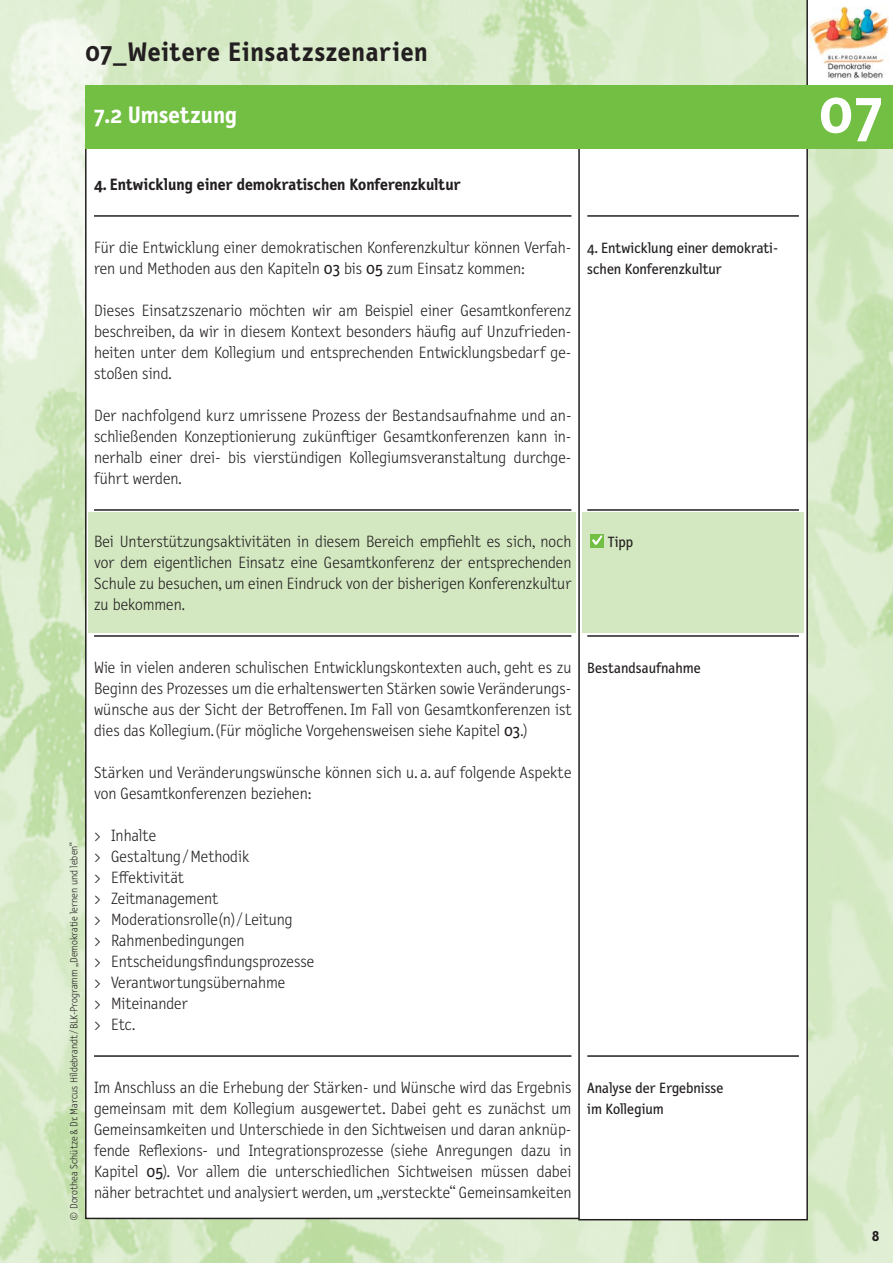
<style>
.page{position:relative;width:893px;height:1263px;background:#fff}
.page>*{position:absolute;margin:0;border:0;box-sizing:border-box;transform-origin:0 0}
.t1{font:700 63px "Letter Gothic Text";color:#fff}
.t2{font:700 27px "Letter Gothic Text";letter-spacing:.03em;color:#231f20}
.t3{font:700 24px "Letter Gothic Text";color:#fff}
.t4{font:300 16.5px/21px "Letter Gothic Text";color:#231f20;text-align:justify}
.t5{font:700 16.5px "Letter Gothic Text";color:#231f20}
.t6{font:15px/21px "Letter Gothic Text";color:#231f20}
.t7{font:700 15px "Letter Gothic Text";color:#231f20}
.t8{font:300 10.5px "Letter Gothic Text";color:#231f20}
.s1{font-weight:400}
.s2{color:#fff}
</style>
<div class="page">
<img style="left:0;top:0;width:893px;height:1263px">
<div style="left:808px;top:0;width:85px;height:85px;background:#fff"></div>
<img style="left:809px;top:6px;width:80px;height:73px">
<hr style="left:806px;top:0;width:2px;height:111px;background:#231f20">
<div style="left:86px;top:141px;width:494px;height:1077px;background:#fff"></div>
<div style="left:579px;top:141px;width:228px;height:1079px;background:#fff"></div>
<div style="left:578px;top:140px;width:230px;height:1080px;border:2px solid #231f20"></div>
<div style="left:85px;top:85px;width:724px;height:64px;background:#72bf44"></div>
<div style="left:808px;top:85px;width:85px;height:64px;background:#72bf44"></div>
<div style="left:582px;top:512px;width:222px;height:121px;background:#d3e8c1"></div>
<hr style="left:587px;top:215px;width:212px;height:2px;background:#231f20">
<hr style="left:587px;top:509px;width:212px;height:2px;background:#231f20">
<hr style="left:587px;top:635px;width:212px;height:2px;background:#231f20">
<hr style="left:587px;top:1055px;width:212px;height:2px;background:#231f20">
<div style="left:89px;top:512px;width:487px;height:121px;background:#d3e8c1"></div>
<hr style="left:94px;top:215px;width:477px;height:2px;background:#231f20">
<hr style="left:94px;top:509px;width:477px;height:2px;background:#231f20">
<hr style="left:94px;top:635px;width:477px;height:2px;background:#231f20">
<hr style="left:94px;top:1055px;width:477px;height:2px;background:#231f20">
<div style="left:590px;top:534px;width:13px;height:13px;background:#72bf44"></div>
<h2 class="t2" style="left:85px;top:42px;width:344px">07_Weitere Einsatzszenarien</h2>
<h3 class="t3" style="left:94px;top:106px;width:144px">7.2 Umsetzung</h3>
<h1 class="t1" style="left:818px;top:88px;width:66px">07</h1>
<p class="t5" style="left:94px;top:178px;width:368px">4. Entwicklung einer demokratischen Konferenzkultur</p>
<p class="t4" style="left:94px;top:238px;width:479px">Für die Entwicklung einer demokratischen Konferenzkultur können Ver fah - ren und Methoden aus den Kapiteln <span class="s1">03</span> bis <span class="s1">05</span> zum Einsatz kommen:</p>
<p class="t4" style="left:94px;top:301px;width:479px">Dieses Einsatzszenario möchten wir am Beispiel einer Gesamtkonferenz beschreiben, da wir in diesem Kontext besonders häufig auf Unzufrieden - heiten unter dem Kollegium und entsprechenden Entwicklungsbedarf ge - stoßen sind.</p>
<p class="t4" style="left:94px;top:406px;width:479px">Der nachfolgend kurz umrissene Prozess der Bestandsaufnahme und an - schließenden Konzeptionierung zukünftiger Gesamtkonferenzen kann in - nerhalb einer drei- bis vierstündigen Kollegiumsveranstaltung durchge&shy;führt werden.</p>
<p class="t6" style="left:587px;top:239px;width:192px">4. Entwicklung einer demokrati&shy;schen Konferenzkultur</p>
<p class="t4" style="left:94px;top:532px;width:479px">Bei Unterstützungsaktivitäten in diesem Bereich empfiehlt es sich, noch vor dem eigentlichen Einsatz eine Gesamtkonferenz der entsprechenden Schule zu besuchen, um einen Eindruck von der bisherigen Konferenzkultur zu bekommen.</p>
<p class="t6" style="left:588px;top:533px;width:46px"><span class="s2">✓</span>Tipp</p>
<p class="t8" style="left:70px;top:1221px;width:381px;rotate:-90deg">© Dorothea Schütze &amp; Dr. Marcus Hildebrandt / BLK-Programm „Demokratie lernen und leben“</p>
<p class="t4" style="left:94px;top:658px;width:479px">Wie in vielen anderen schulischen Entwicklungskontexten auch, geht es zu Beginn des Prozesses um die erhaltenswerten Stärken sowie Veränderungs - wünsche aus der Sicht der Betroffenen. Im Fall von Gesamtkonferenzen ist dies das Kollegium. (Für mögliche Vorgehensweisen siehe Kapitel <span class="s1">03</span>.)</p>
<p class="t4" style="left:94px;top:763px;width:479px">Stärken und Veränderungswünsche können sich u. a. auf folgende Aspekte von Gesamtkonferenzen beziehen:</p>
<p class="t4" style="left:94px;top:826px;width:222px;text-align:left">&gt; Inhalte<br>&gt; Gestaltung / Methodik<br>&gt; Effektivität<br>&gt; Zeitmanagement<br>&gt; Moderationsrolle(n) / Leitung<br>&gt; Rahmenbedingungen<br>&gt; Entscheidungsfindungsprozesse &gt; Verantwortungsübernahme<br>&gt; Miteinander<br>&gt; Etc.</p>
<p class="t4" style="left:94px;top:1078px;width:479px">Im Anschluss an die Erhebung der Stärken- und Wünsche wird das Ergebnis gemeinsam mit dem Kollegium ausgewertet. Dabei geht es zunächst um Gemeinsamkeiten und Unterschiede in den Sichtweisen und daran anknüp&shy;fende Reflexions- und Integrationsprozesse (siehe Anregungen dazu in Kapitel <span class="s1">05</span>). Vor allem die unterschiedlichen Sichtweisen müssen dabei näher betrachtet und analysiert werden, um „versteckte“ Gemeinsamkeiten</p>
<p class="t6" style="left:587px;top:659px;width:115px">Bestandsaufnahme</p>
<p class="t6" style="left:587px;top:1079px;width:137px">Analyse der Ergebnisse im Kollegium</p>
<p class="t7" style="left:872px;top:1230px;width:9px">8</p>
</div>
